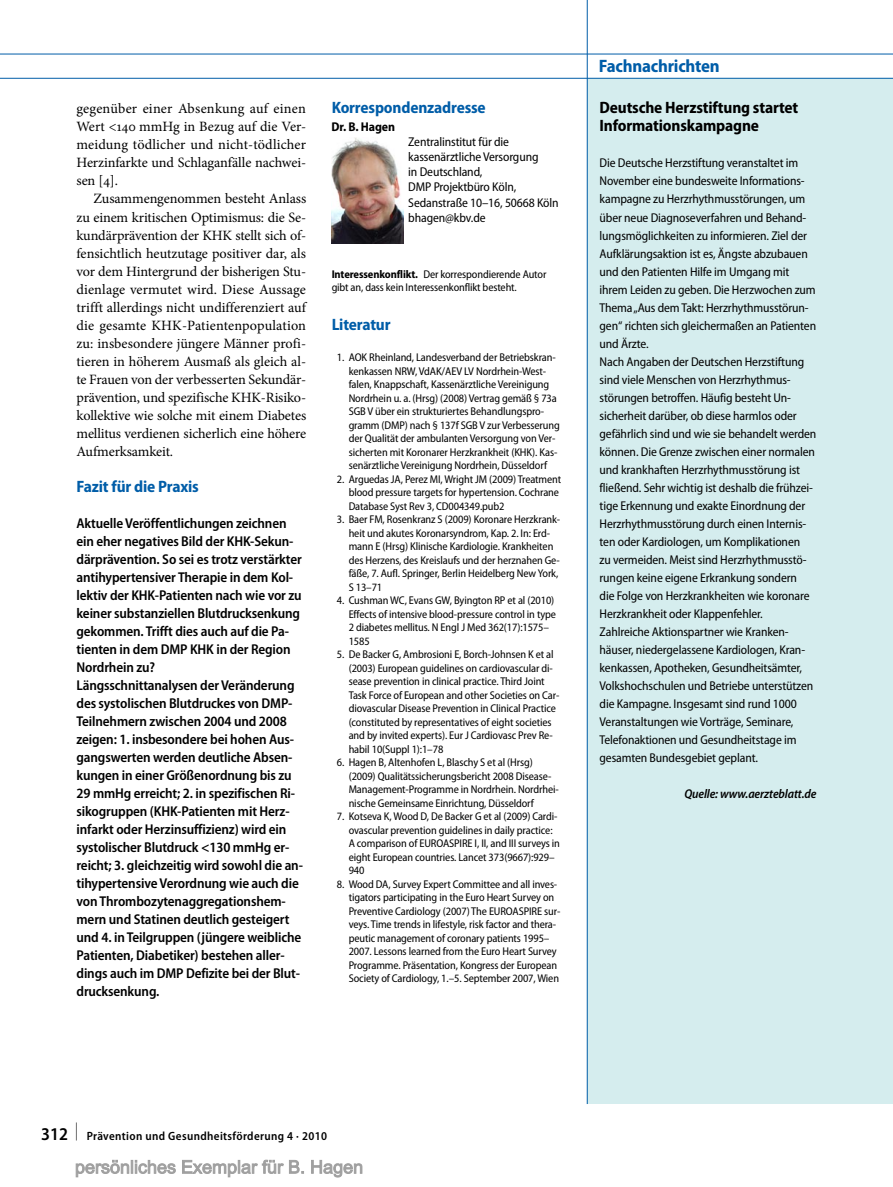
<style>
.page{position:relative;width:893px;height:1187px;background:#fff}
.page>*{position:absolute;margin:0;border:0;box-sizing:border-box;transform-origin:0 0}
.t1{font:700 semi-condensed 18px "Myriad Pro";letter-spacing:-.01em;color:#005da8}
.t2{font:700 semi-condensed 16.5px/18px "Myriad Pro";letter-spacing:-.01em;color:#000}
.t3{font:700 semi-condensed 16.5px "Myriad Pro";letter-spacing:-.01em;color:#005da8}
.t4{font:600 semi-condensed 14.25px/18px "Myriad Pro";letter-spacing:-.01em;color:#000}
.t5{font:14.25px/18px "Minion Pro";letter-spacing:-.01em;color:#000;text-align:justify}
.t6{font:semi-condensed 12.75px/18px "Myriad Pro";letter-spacing:-.01em;color:#000}
.t7{font:italic 600 semi-condensed 12.75px "Myriad Pro";letter-spacing:-.01em;color:#000}
.t8{font:700 semi-condensed 12.75px "Myriad Pro";letter-spacing:-.01em;color:#000}
.t9{font:600 semi-condensed 12px "Myriad Pro";letter-spacing:.03em;color:#000}
.t10{font:semi-condensed 11.25px/13.5px "Myriad Pro";letter-spacing:-.01em;color:#000}
.s1{font-weight:700}
.s2{font-size:18px}
</style>
<div class="page">
<img style="left:332px;top:137px;width:72px;height:106px">
<hr style="left:0;top:54px;width:893px;height:1px;background:#005da8">
<div style="left:587px;top:78px;width:306px;height:1025px;background:#d5edee"></div>
<hr style="left:587px;top:0;width:1px;height:1103px;background:#005da8">
<hr style="left:0;top:78px;width:893px;height:1px;background:#005da8">
<svg style="left:75px;top:1159px;width:288px;height:18px"></svg>
<p class="t5" style="left:77px;top:100px;width:231px">gegenüber einer Absenkung auf einen Wert &lt;140 mmHg in Bezug auf die Ver&shy;meidung tödlicher und nicht-tödlicher Herzinfarkte und Schlaganfälle nachwei&shy;sen [4].</p>
<p class="t5" style="left:77px;top:190px;width:231px;text-indent:17px">Zusammengenommen besteht Anlass zu einem kritischen Optimismus: die Se&shy;kundärprävention der KHK stellt sich of&shy;fensichtlich heutzutage positiver dar, als vor dem Hintergrund der bisherigen Stu&shy;dienlage vermutet wird. Diese Aussage trifft allerdings nicht undifferenziert auf die gesamte KHK-Patientenpopulation zu: insbesondere jüngere Männer profi&shy;tieren in höherem Ausmaß als gleich al&shy;te Frauen von der verbesserten Sekundär&shy;prävention, und spezifische KHK-Risiko&shy;kollektive wie solche mit einem Diabetes mellitus verdienen sicherlich eine höhere Aufmerksamkeit.</p>
<h2 class="t3" style="left:77px;top:477px;width:124px">Fazit für die Praxis</h2>
<p class="t4" style="left:77px;top:514px;width:228px">Aktuelle Veröffentlichungen zeichnen ein eher negatives Bild der KHK-Sekun&shy;därprävention. So sei es trotz verstärkter antihypertensiver Therapie in dem Kol&shy;lektiv der KHK-Patienten nach wie vor zu keiner substanziellen Blutdrucksenkung gekommen. Trifft dies auch auf die Pa&shy;tienten in dem DMP KHK in der Region Nordrhein zu?<br>Längsschnittanalysen der Veränderung des systolischen Blutdruckes von DMP-Teilnehmern zwischen 2004 und 2008 zeigen: 1. insbesondere bei hohen Aus&shy;gangswerten werden deutliche Absen&shy;kungen in einer Größenordnung bis zu 29 mmHg erreicht; 2. in spezifischen Ri&shy;sikogruppen (KHK-Patienten mit Herz&shy;infarkt oder Herzinsuffizienz) wird ein systolischer Blutdruck &lt;130 mmHg er&shy;reicht; 3. gleichzeitig wird sowohl die an&shy;tihypertensive Verordnung wie auch die von Thrombozytenaggregationshem&shy;mern und Statinen deutlich gesteigert und 4. in Teilgruppen (jüngere weibliche Patienten, Diabetiker) bestehen aller&shy;dings auch im DMP Defizite bei der Blut&shy;drucksenkung.</p>
<h2 class="t3" style="left:332px;top:99px;width:156px">Korrespondenzadresse</h2>
<p class="t8" style="left:332px;top:120px;width:65px">Dr. B. Hagen</p>
<p class="t6" style="left:408px;top:135px;width:152px;line-height:15px">Zentralinstitut für die kassenärztliche Versorgung<br>in Deutschland,<br>DMP Projekt-büro Köln,<br>Sedanstraße 10–16, 50668 Köln bhagen@kbv.de</p>
<p class="t10" style="left:332px;top:267px;width:216px"><span class="s1">Interessenkonflikt.</span> Der korrespondierende Autor gibt an, dass kein Interessenkonflikt besteht.</p>
<h2 class="t3" style="left:332px;top:315px;width:60px">Literatur</h2>
<p class="t10" style="left:349px;top:351px;width:213px;text-indent:-12px">1. AOK Rheinland, Landesverband der Betriebskran&shy;kenkassen NRW, VdAK/AEV LV Nordrhein-West&shy;falen, Knappschaft, Kassenärztliche Vereinigung Nordrhein u. a. (Hrsg) (2008) Vertrag gemäß § 73a SGB V über ein strukturiertes Behandlungspro&shy;gramm (DMP) nach § 137f SGB V zur Verbesserung der Qualität der ambulanten Versorgung von Ver&shy;sicherten mit Koronarer Herzkrankheit (KHK). Kas&shy;senärztliche Vereinigung Nordrhein, Düsseldorf</p>
<p class="t10" style="left:349px;top:472px;width:214px;text-indent:-12px">2. Arguedas JA, Perez MI, Wright JM (2009) Treatment blood pressure targets for hypertension. Cochrane<br>Database Syst Rev 3, CD004349.pub2</p>
<p class="t10" style="left:349px;top:513px;width:213px;text-indent:-12px">3. Baer FM, Rosenkranz S (2009) Koronare Herzkrank&shy;heit und akutes Koronarsyndrom, Kap. 2. In: Erd&shy;mann E (Hrsg) Klinische Kardiologie. Krankheiten des Herzens, des Kreislaufs und der herznahen Ge&shy;fäße, 7. Aufl. Springer, Berlin Heidelberg New York, S 13–71</p>
<p class="t10" style="left:349px;top:594px;width:209px;text-indent:-12px">4. Cushman WC, Evans GW, Byington RP et al (2010)<br>Effects of intensive blood-pressure control in type 2 diabetes mellitus. N Engl J Med 362(17):1575– 1585</p>
<p class="t10" style="left:349px;top:648px;width:212px;text-indent:-12px">5. De Backer G, Ambrosioni E, Borch-Johnsen K et al (2003) European guidelines on cardiovascular di&shy;sease prevention in clinical practice. Third Joint Task Force of European and other Societies on Car&shy;diovascular Disease Prevention in Clinical Practice (constituted by representatives of eight societies and by invited experts). Eur J Cardiovasc Prev Re&shy;habil 10(Suppl 1):1–78</p>
<p class="t10" style="left:349px;top:756px;width:212px;text-indent:-12px">6. Hagen B, Altenhofen L, Blaschy S et al (Hrsg) (2009) Qualitätssicherungsbericht 2008 Disease-Management-Programme in Nordrhein. Nordrhei&shy;nische Gemeinsame Einrichtung, Düsseldorf</p>
<p class="t10" style="left:349px;top:810px;width:213px;text-indent:-12px">7. Kotseva K, Wood D, De Backer G et al (2009) Cardi&shy;ovascular prevention guidelines in daily practice:<br>A comparison of EUROASPIRE I, II, and III surveys in eight European countries. Lancet 373(9667):929– 940</p>
<p class="t10" style="left:349px;top:877px;width:213px;text-indent:-12px">8. Wood DA, Survey Expert Committee and all inves&shy;tigators participating in the Euro Heart Survey on Preventive Cardiology (2007) The EUROASPIRE sur&shy;veys. Time trends in lifestyle, risk factor and thera&shy;peutic management of coronary patients 1995– 2007. Lessons learned from the Euro Heart Survey Programme. Präsentation, Kongress der European Society of Cardiology, 1.–5. September 2007, Wien</p>
<h1 class="t1" style="left:599px;top:55px;width:123px">Fachnachrichten</h1>
<h2 class="t2" style="left:600px;top:99px;width:200px">Deutsche Herzstiftung startet<br>Informationskampagne</h2>
<p class="t6" style="left:600px;top:154px;width:218px">Die Deutsche Herzstiftung veranstaltet im November eine bundesweite Informations&shy;kampagne zu Herzrhythmusstörungen, um über neue Diagnoseverfahren und Behand&shy;lungsmöglichkeiten zu informieren. Ziel der Aufklärungsaktion ist es, Ängste abzubauen und den Patienten Hilfe im Umgang mit ihrem Leiden zu geben. Die Herzwochen zum Thema „Aus dem Takt: Herzrhythmusstörun&shy;gen“ richten sich gleichermaßen an Patienten und Ärzte.<br>Nach Angaben der Deutschen Herzstiftung sind viele Menschen von Herzrhythmus&shy;störungen betroffen. Häufig besteht Un&shy;sicherheit darüber, ob diese harmlos oder gefährlich sind und wie sie behandelt werden können. Die Grenze zwischen einer normalen und krankhaften Herzrhythmusstörung ist fließend. Sehr wichtig ist deshalb die frühzei&shy;tige Erkennung und exakte Einordnung der Herzrhythmusstörung durch einen Internis&shy;ten oder Kardiologen, um Komplikationen<br>zu vermeiden. Meist sind Herzrhythmusstö&shy;rungen keine eigene Erkrankung sondern<br>die Folge von Herzkrankheiten wie koronare Herzkrankheit oder Klappenfehler.<br>Zahlreiche Aktionspartner wie Kranken&shy;häuser, niedergelassene Kardiologen, Kran&shy;kenkassen, Apotheken, Gesundheitsämter, Volkshochschulen und Betriebe unterstützen die Kampagne. Insgesamt sind rund 1000<br>Veranstaltungen wie Vorträge, Seminare, Telefonaktionen und Gesundheitstage im gesamten Bundesgebiet geplant.</p>
<p class="t7" style="left:684px;top:786px;width:134px">Quelle: www.aerzteblatt.de</p>
<p class="t9" style="left:41px;top:1129px;width:287px"><span class="s2">312 </span><sup>|</sup> Prävention und Gesundheitsförderung 4 · 2010</p>
</div>
